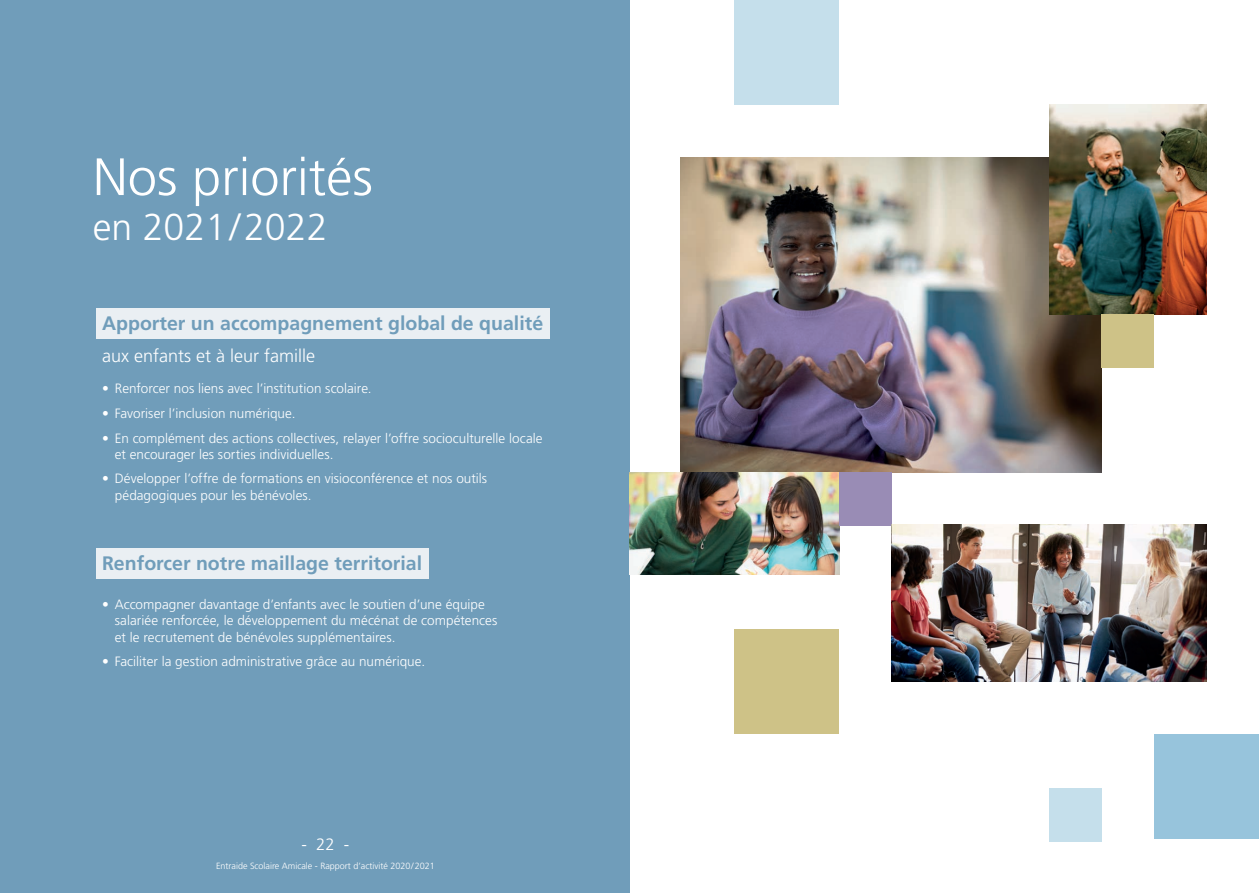
<style>
.page{position:relative;width:1259px;height:893px;background:#fff}
.page>*{position:absolute;margin:0;border:0;box-sizing:border-box;transform-origin:0 0}
.t1{font:52.5px "Frutiger LT 45 Lt";color:#fff}
.t2{font:37.5px "Frutiger LT 45 Lt";color:#fff}
.t3{font:19.5px "Frutiger LT 65 Bd";color:#709dba}
.t4{font:18px "Frutiger LT 45 Lt";color:#fff}
.t5{font:16.5px "Frutiger LT 45 Lt";color:#fff}
.t6{font:13.5px/16.2px "Frutiger LT 45 Lt";letter-spacing:.005em;color:#fff}
.t7{font:9px "Frutiger LT 45 Lt";color:#fff}
</style>
<div class="page">
<div style="left:0;top:0;width:629px;height:893px;background:#709dba"></div>
<img style="left:680px;top:157px;width:421px;height:316px">
<img style="left:629px;top:473px;width:210px;height:101px">
<img style="left:1049px;top:105px;width:157px;height:210px">
<div style="left:96px;top:308px;width:453px;height:31px;background:#eaeff3"></div>
<div style="left:96px;top:548px;width:332px;height:30px;background:#eaeff3"></div>
<div style="left:734px;top:629px;width:105px;height:105px;background:#cec287"></div>
<div style="left:1154px;top:734px;width:105px;height:105px;background:#97c4dc"></div>
<div style="left:1101px;top:315px;width:53px;height:53px;background:#cec287"></div>
<div style="left:1049px;top:789px;width:52px;height:53px;background:#c5dfeb"></div>
<div style="left:839px;top:473px;width:52px;height:53px;background:#998cb5"></div>
<img style="left:892px;top:524px;width:314px;height:158px">
<div style="left:734px;top:0;width:105px;height:105px;background:#c5dfeb"></div>
<h1 class="t1" style="left:93px;top:147px;width:282px">Nos priorités</h1>
<h2 class="t2" style="left:93px;top:206px;width:236px">en 2021/2022</h2>
<h3 class="t3" style="left:102px;top:312px;width:442px">Apporter un accompagnement global de qualité</h3>
<h3 class="t4" style="left:102px;top:346px;width:214px">aux enfants et à leur famille</h3>
<p class="t6" style="left:102px;top:381px;width:271px">• Renforcer nos liens avec l’institution scolaire.</p>
<p class="t6" style="left:102px;top:405px;width:195px">• Favoriser l’inclusion numérique.</p>
<p class="t6" style="left:115px;top:430px;width:429px;text-indent:-13px">• En complément des actions collectives, relayer l’offre socioculturelle locale et encourager les sorties individuelles.</p>
<p class="t6" style="left:115px;top:471px;width:374px;text-indent:-13px">• Développer l’offre de formations en visioconférence et nos outils pédagogiques pour les bénévoles.</p>
<h3 class="t3" style="left:102px;top:551px;width:322px">Renforcer notre maillage territorial</h3>
<p class="t6" style="left:115px;top:597px;width:384px;text-indent:-13px">• Accompagner davantage d’enfants avec le soutien d’une équipe salariée renforcée, le développement du mécénat de compétences et le recrutement de bénévoles supplémentaires.</p>
<p class="t6" style="left:102px;top:654px;width:324px">• Faciliter la gestion administrative grâce au numérique.</p>
<p class="t5" style="left:301px;top:835px;width:49px">- 22 -</p>
<p class="t7" style="left:216px;top:861px;width:220px">Entraide Scolaire Amicale - Rapport d’activité 2020/2021</p>
</div>
